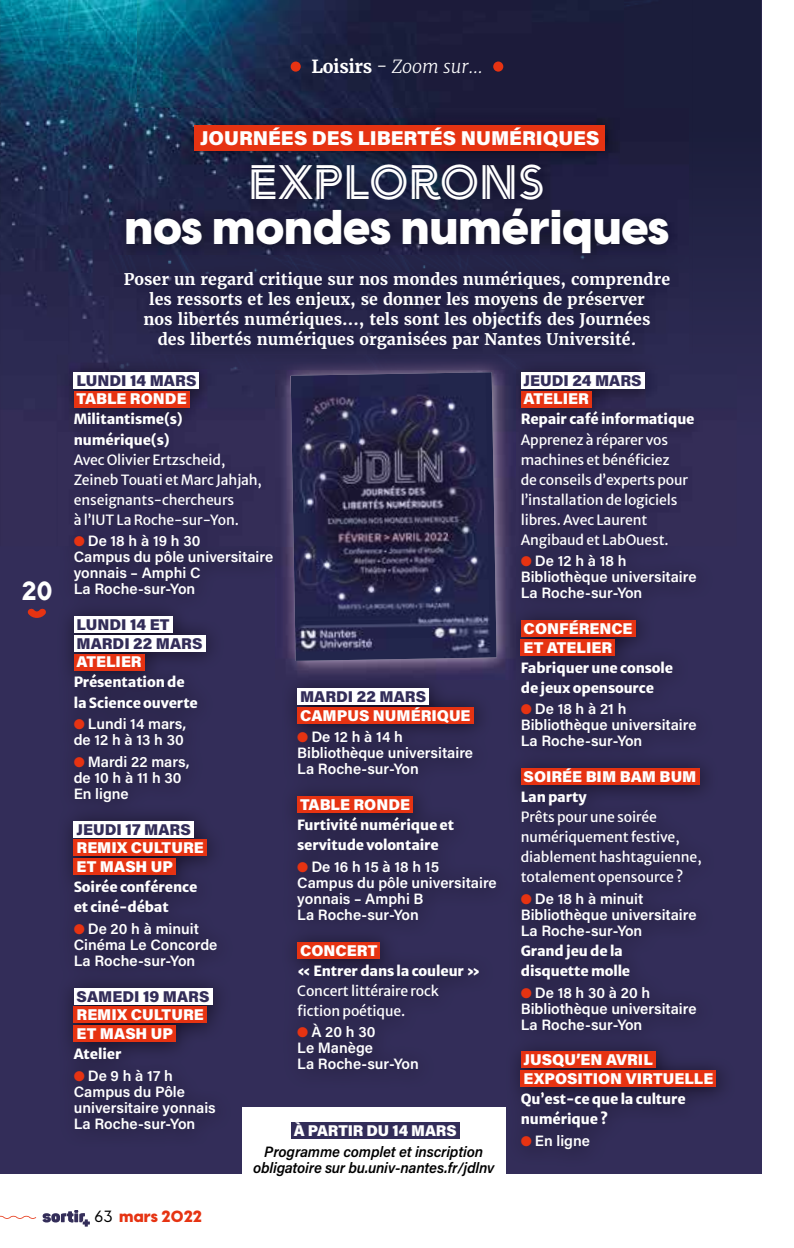
<style>
.page{position:relative;width:794px;height:1248px;background:#fff}
.page>*{position:absolute;margin:0;border:0;box-sizing:border-box;transform-origin:0 0}
.t1{font:800 48px "Visby CF";color:#fff}
.t2{font:48px "Arya Double";color:#fff}
.t3{font:26px "Arya Single";color:#fff}
.t4{font:900 20px "Acumin Pro";color:#fff}
.t5{font:italic 300 18px "Merriweather";color:#fff}
.t6{font:700 16px/20px "Merriweather";color:#fff;text-align:center}
.t7{font:800 16px "Visby CF";letter-spacing:.01em;color:#e63312}
.t8{font:900 15.6px/18.8px "Acumin Pro";color:#fff}
.t9{font:900 15.6px/18.8px "Acumin Pro";color:#332d59}
.t10{font:600 15px/16px "Acumin Pro";color:#fff}
.t11{font:italic 600 15px/16px "Acumin Pro";letter-spacing:-.01em;color:#000;text-align:center}
.t12{font:14px/20px "Merriweather Sans";letter-spacing:-.01em;color:#fff}
.t13{font:800 14px/20px "Merriweather Sans";letter-spacing:-.01em;color:#fff}
.s1{font-weight:700;font-style:normal}
.s2{color:#e63312}
.s3{font-weight:500;color:#000}
</style>
<div class="page">
<div style="left:0;top:0;width:761px;height:1173px;background:linear-gradient(to bottom,#202142,#3a3262)"></div>
<img style="left:0;top:0;width:68px;height:330px">
<img style="left:68px;top:0;width:70px;height:354px">
<img style="left:138px;top:0;width:485px;height:109px">
<img style="left:109px;top:109px;width:580px;height:246px">
<div style="left:194px;top:125px;width:411px;height:25px;background:#e63312"></div>
<div style="left:110px;top:256px;width:578px;height:17px;background:#242447"></div>
<div style="left:57px;top:355px;width:680px;height:792px;background:#2f2a52"></div>
<div style="left:74px;top:372px;width:125px;height:16px;background:#fff"></div>
<div style="left:74px;top:390px;width:115px;height:17px;background:#e63312"></div>
<div style="left:74px;top:616px;width:98px;height:16px;background:#fff"></div>
<div style="left:74px;top:635px;width:131px;height:16px;background:#fff"></div>
<div style="left:74px;top:653px;width:71px;height:17px;background:#e63312"></div>
<div style="left:74px;top:820px;width:120px;height:17px;background:#fff"></div>
<div style="left:74px;top:839px;width:133px;height:17px;background:#e63312"></div>
<div style="left:74px;top:858px;width:102px;height:16px;background:#e63312"></div>
<div style="left:74px;top:987px;width:138px;height:17px;background:#fff"></div>
<div style="left:74px;top:1006px;width:133px;height:17px;background:#e63312"></div>
<div style="left:74px;top:1025px;width:102px;height:16px;background:#e63312"></div>
<div style="left:297px;top:688px;width:132px;height:16px;background:#fff"></div>
<div style="left:297px;top:706px;width:176px;height:17px;background:#e63312"></div>
<div style="left:297px;top:796px;width:116px;height:16px;background:#e63312"></div>
<div style="left:297px;top:941px;width:83px;height:17px;background:#e63312"></div>
<div style="left:521px;top:372px;width:123px;height:16px;background:#fff"></div>
<div style="left:521px;top:390px;width:70px;height:17px;background:#e63312"></div>
<div style="left:521px;top:620px;width:114px;height:16px;background:#e63312"></div>
<div style="left:521px;top:639px;width:94px;height:16px;background:#e63312"></div>
<div style="left:521px;top:768px;width:178px;height:17px;background:#e63312"></div>
<div style="left:521px;top:1051px;width:134px;height:17px;background:#e63312"></div>
<div style="left:521px;top:1070px;width:195px;height:16px;background:#e63312"></div>
<div style="left:242px;top:1106px;width:264px;height:84px;background:#fff"></div>
<div style="left:291px;top:1121px;width:168px;height:17px;background:#332d59"></div>
<img style="left:275px;top:357px;width:240px;height:322px">
<img style="left:291px;top:372px;width:205px;height:289px">
<svg style="left:0;top:1215px;width:36px;height:3px"></svg>
<svg style="left:27px;top:608px;width:19px;height:10px"></svg>
<svg style="left:42px;top:1210px;width:48px;height:16px"></svg>
<div style="left:291px;top:62px;width:10px;height:10px;background:#e63312;border-radius:50%"></div>
<div style="left:493px;top:62px;width:10px;height:10px;background:#e63312;border-radius:50%"></div>
<h2 class="t3" style="left:21px;top:575px;width:32px">20</h2>
<p class="t5" style="left:311px;top:55px;width:173px"><span class="s1">Loisirs</span> - Zoom sur...</p>
<h3 class="t4" style="left:200px;top:123px;width:401px">JOURNÉES DES LIBERTÉS NUMÉRIQUES</h3>
<h1 class="t2" style="left:248px;top:152px;width:299px">EXPLORONS</h1>
<h1 class="t1" style="left:125px;top:195px;width:546px">nos mondes numériques</h1>
<p class="t6" style="left:124px;top:269px;width:548px">Poser un regard critique sur nos mondes numériques, comprendre les ressorts et les enjeux, se donner les moyens de préserver<br>nos libertés numériques…, tels sont les objectifs des Journées<br>des libertés numériques organisées par Nantes Université.</p>
<p class="t9" style="left:77px;top:370px;width:121px">LUNDI 14 MARS</p>
<p class="t8" style="left:77px;top:389px;width:112px">TABLE RONDE</p>
<p class="t13" style="left:74px;top:408px;width:111px">Militantisme(s) numérique(s)</p>
<p class="t12" style="left:74px;top:448px;width:190px">Avec Olivier Ertzscheid,<br>Zeineb Touati et Marc Jahjah, enseignants-chercheurs<br>à l’IUT La Roche-sur-Yon.</p>
<p class="t10" style="left:74px;top:532px;width:201px"><span class="s2">●</span> De 18 h à 19 h 30<br>Campus du pôle universitaire yonnais – Amphi C<br>La Roche-sur-Yon</p>
<p class="t9" style="left:77px;top:614px;width:128px">LUNDI 14 ET<br>MARDI 22 MARS</p>
<p class="t8" style="left:77px;top:651px;width:67px">ATELIER</p>
<p class="t13" style="left:74px;top:670px;width:126px">Présentation de la Science ouverte</p>
<p class="t10" style="left:74px;top:715px;width:114px"><span class="s2">●</span> Lundi 14 mars, de 12 h à 13 h 30</p>
<p class="t10" style="left:74px;top:753px;width:117px"><span class="s2">●</span> Mardi 22 mars, de 10 h à 11 h 30<br>En ligne</p>
<p class="t9" style="left:77px;top:819px;width:116px">JEUDI 17 MARS</p>
<p class="t8" style="left:77px;top:837px;width:129px">REMIX CULTURE<br>ET MASH UP</p>
<p class="t13" style="left:74px;top:875px;width:125px">Soirée conférence et ciné-débat</p>
<p class="t10" style="left:74px;top:919px;width:145px"><span class="s2">●</span> De 20 h à minuit<br>Cinéma Le Concorde<br>La Roche-sur-Yon</p>
<p class="t9" style="left:77px;top:985px;width:135px">SAMEDI 19 MARS</p>
<p class="t8" style="left:77px;top:1004px;width:129px">REMIX CULTURE<br>ET MASH UP</p>
<p class="t13" style="left:74px;top:1042px;width:49px">Atelier</p>
<p class="t10" style="left:74px;top:1066px;width:144px"><span class="s2">●</span> De 9 h à 17 h<br>Campus du Pôle universitaire yonnais<br>La Roche-sur-Yon</p>
<p class="t9" style="left:523px;top:370px;width:120px">JEUDI 24 MARS</p>
<p class="t8" style="left:523px;top:389px;width:67px">ATELIER</p>
<p class="t13" style="left:521px;top:408px;width:175px">Repair café informatique</p>
<p class="t12" style="left:521px;top:428px;width:169px">Apprenez à réparer vos machines et bénéficiez de conseils d’experts pour l’installation de logiciels libres. Avec Laurent<br>Angibaud et LabOuest.</p>
<p class="t10" style="left:521px;top:552px;width:177px"><span class="s2">●</span> De 12 h à 18 h<br>Bibliothèque universitaire<br>La Roche-sur-Yon</p>
<p class="t8" style="left:523px;top:618px;width:110px">CONFÉRENCE<br>ET ATELIER</p>
<p class="t13" style="left:521px;top:656px;width:154px">Fabriquer une console de jeux opensource</p>
<p class="t10" style="left:521px;top:700px;width:177px"><span class="s2">●</span> De 18 h à 21 h<br>Bibliothèque universitaire<br>La Roche-sur-Yon</p>
<p class="t8" style="left:523px;top:766px;width:174px">SOIRÉE BIM BAM BUM</p>
<p class="t13" style="left:521px;top:785px;width:67px">Lan party</p>
<p class="t12" style="left:521px;top:805px;width:182px">Prêts pour une soirée numériquement festive, diablement hashtaguienne, totalement opensource ?</p>
<p class="t10" style="left:521px;top:890px;width:177px"><span class="s2">●</span> De 18 h à minuit<br>Bibliothèque universitaire<br>La Roche-sur-Yon</p>
<p class="t13" style="left:521px;top:939px;width:111px">Grand jeu de la disquette molle</p>
<p class="t10" style="left:521px;top:983px;width:177px"><span class="s2">●</span> De 18 h 30 à 20 h<br>Bibliothèque universitaire<br>La Roche-sur-Yon</p>
<p class="t8" style="left:523px;top:1049px;width:191px">JUSQU’EN AVRIL<br>EXPOSITION VIRTUELLE</p>
<p class="t13" style="left:521px;top:1087px;width:166px">Qu’est-ce que la culture numérique ?</p>
<p class="t10" style="left:521px;top:1131px;width:71px"><span class="s2">●</span> En ligne</p>
<p class="t9" style="left:300px;top:686px;width:128px">MARDI 22 MARS</p>
<p class="t8" style="left:300px;top:705px;width:172px">CAMPUS NUMÉRIQUE</p>
<p class="t10" style="left:297px;top:728px;width:177px"><span class="s2">●</span> De 12 h à 14 h<br>Bibliothèque universitaire<br>La Roche-sur-Yon</p>
<p class="t8" style="left:300px;top:794px;width:112px">TABLE RONDE</p>
<p class="t13" style="left:297px;top:813px;width:158px">Furtivité numérique et servitude volontaire</p>
<p class="t10" style="left:297px;top:857px;width:201px"><span class="s2">●</span> De 16 h 15 à 18 h 15<br>Campus du pôle universitaire yonnais – Amphi B<br>La Roche-sur-Yon</p>
<p class="t8" style="left:300px;top:939px;width:79px">CONCERT</p>
<p class="t13" style="left:297px;top:958px;width:184px">« Entrer dans la couleur »</p>
<p class="t12" style="left:297px;top:978px;width:143px">Concert littéraire rock fiction poétique.</p>
<p class="t10" style="left:297px;top:1023px;width:123px"><span class="s2">●</span> À 20 h 30<br>Le Manège<br>La Roche-sur-Yon</p>
<p class="t8" style="left:294px;top:1119px;width:164px">À PARTIR DU 14 MARS</p>
<p class="t11" style="left:253px;top:1143px;width:243px">Programme complet et inscription obligatoire sur bu.univ-nantes.fr/jdlnv</p>
<p class="t7" style="left:94px;top:1205px;width:109px"><span class="s3">63</span> mars 2022</p>
</div>
